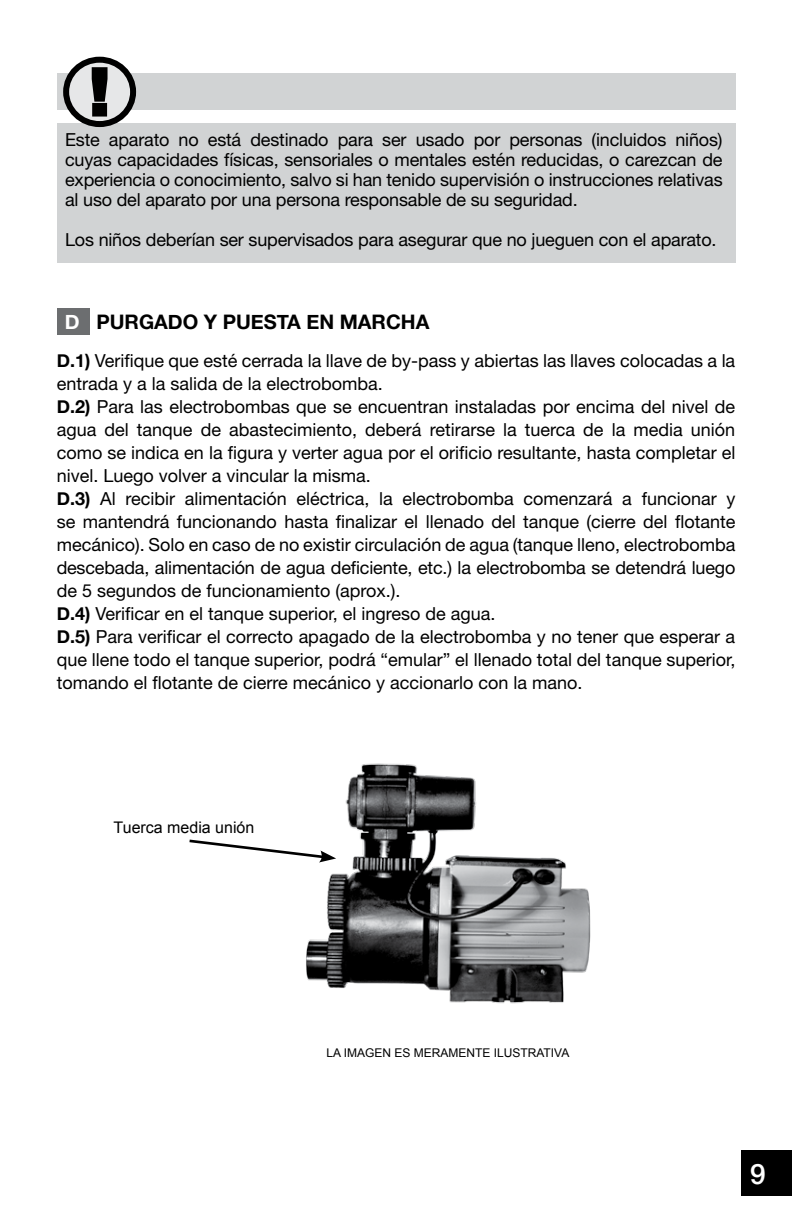
<style>
.page{position:relative;width:792px;height:1224px;background:#fff}
.page>*{position:absolute;margin:0;border:0;box-sizing:border-box;transform-origin:0 0}
.t1{font:500 28px "Helvetica Neue";color:#fff}
.t2{font:700 20px "Helvetica Neue";color:#000}
.t3{font:18px/23px "Helvetica Neue";color:#000}
.t4{font:16px "Arial";color:#000}
.t5{font:12px "Arial";color:#000}
.s1{color:#fff}
.s2{font-weight:700}
</style>
<div class="page">
<div style="left:741px;top:1150px;width:51px;height:46px;background:#000"></div>
<svg style="left:189px;top:839px;width:93px;height:15px"></svg>
<img style="left:282px;top:763px;width:309px;height:241px">
<div style="left:57px;top:308px;width:32px;height:26px;background:#6c6e70"></div>
<div style="left:57px;top:73px;width:678px;height:37px;background:#d1d3d4"></div>
<div style="left:57px;top:123px;width:678px;height:139px;background:#d1d3d4"></div>
<svg style="left:66px;top:60px;width:67px;height:64px;background:#c6c7c8"></svg>
<div style="left:63px;top:57px;width:73px;height:70px;border:6px solid #000;border-radius:50%"></div>
<svg style="left:91px;top:66px;width:18px;height:52px"></svg>
<p class="t3" style="left:65px;top:130px;width:659px;line-height:20px;text-align:justify">Este aparato no está destinado para ser usado por personas (incluidos niños) cuyas capacidades físicas, sensoriales o mentales estén reducidas, o carezcan de experiencia o conocimiento, salvo si han tenido supervisión o instrucciones relativas al uso del aparato por una persona responsable de su seguridad.</p>
<p class="t3" style="left:65px;top:228px;width:653px">Los niños deberían ser supervisados para asegurar que no jueguen con el aparato.</p>
<p class="t2" style="left:65px;top:307px;width:105px"><span class="s1">D</span> PURGADO</p>
<p class="t2" style="left:204px;top:307px;width:33px">Y PUESTA</p>
<p class="t2" style="left:306px;top:307px;width:50px">EN MARCHA</p>
<p class="t3" style="left:57px;top:348px;width:680px"><span class="s2">D.1)</span> Verifique que esté cerrada la llave de by-pass y abiertas las llaves colocadas a la entrada y a la salida de la electrobomba.<br><span class="s2">D.2)</span> Para las electrobombas que se encuentran instaladas por encima del nivel de agua del tanque de abastecimiento, deberá retirarse la tuerca de la media unión como se indica en la figura y verter agua por el orificio resultante, hasta completar el nivel. Luego volver a vincular la misma.<br><span class="s2">D.3)</span> Al recibir alimentación eléctrica, la electrobomba comenzará a funcionar y se mantendrá funcionando hasta finalizar el llenado del tanque (cierre del flotante mecánico). Solo en caso de no existir circulación de agua (tanque lleno, electrobomba descebada, alimentación de agua deficiente, etc.) la electrobomba se detendrá luego de 5 segundos de funcionamiento (aprox.).<br><span class="s2">D.4)</span> Verificar en el tanque superior, el ingreso de agua.<br><span class="s2">D.5)</span> Para verificar el correcto apagado de la electrobomba y no tener que esperar a que llene todo el tanque superior, podrá “emular” el llenado total del tanque superior, tomando el flotante de cierre mecánico y accionarlo con la mano.</p>
<p class="t4" style="left:114px;top:816px;width:142px">Tuerca media unión</p>
<p class="t5" style="left:326px;top:1045px;width:244px">LA IMAGEN ES MERAMENTE ILUSTRATIVA</p>
<h1 class="t1" style="left:750px;top:1151px;width:17px">9</h1>
</div>
